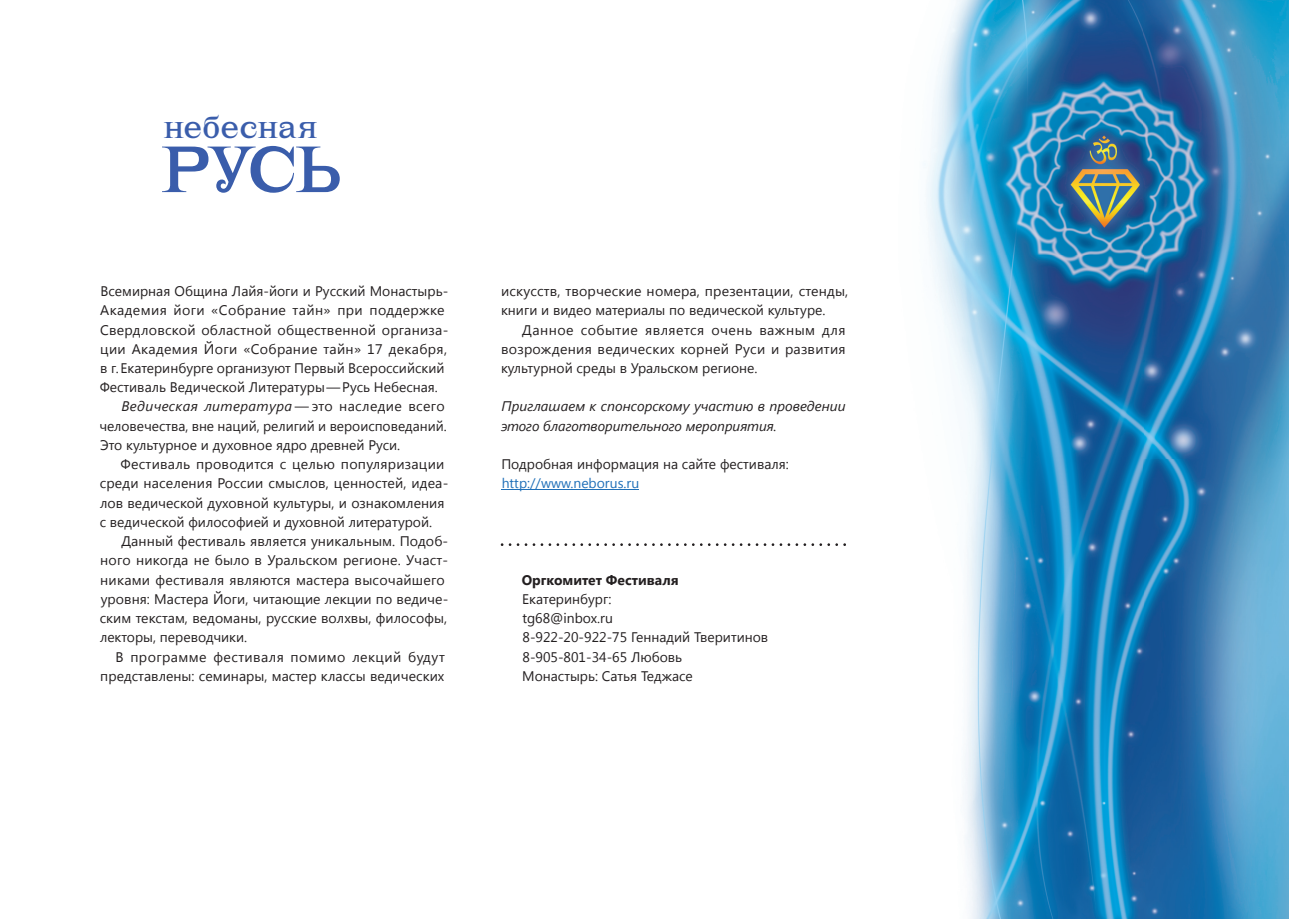
<style>
.page{position:relative;width:1289px;height:919px;background:#fff}
.page>*{position:absolute;margin:0;border:0;box-sizing:border-box;transform-origin:0 0}
.t1{font:64.95px "Lehmann C";color:#3a5dab}
.t2{font:31.95px "Lehmann C";letter-spacing:-.01em;color:#3a5dab}
.t3{font:13.95px/19.2px "Segoe UI";letter-spacing:.005em;color:#231f20}
.t4{font:italic 13.95px/19.2px "Segoe UI";letter-spacing:.005em;color:#231f20}
.t5{font:13.95px "Segoe UI";letter-spacing:.025em;color:#231f20}
.t6{font:italic 13.95px "Segoe UI";letter-spacing:.025em;color:#231f20}
.t7{font:13.95px "Segoe UI";letter-spacing:.03em;color:#231f20}
.t8{font:13.95px "Segoe UI";color:#1f6fb8}
.t9{font:700 13.95px "Segoe UI";color:#231f20}
.s1{font-style:normal}
</style>
<div class="page">
<img style="left:924px;top:0;width:364px;height:918px">
<hr style="left:501px;top:489px;width:138px;height:1px;background:#1f6fb8">
<svg style="left:501px;top:543px;width:345px;height:3px"></svg>
<h2 class="t2" style="left:164px;top:108px;width:155px">небесная</h2>
<h1 class="t1" style="left:161px;top:132px;width:182px">РУСЬ</h1>
<p class="t3" style="left:101px;top:280px;width:349px">Всемирная Община Лайя-йоги и Русский Монастырь-</p>
<p class="t5" style="left:100px;top:300px;width:346px">Академия йоги «Собрание тайн» при поддержке</p>
<p class="t3" style="left:100px;top:319px;width:350px">Свердловской областной общественной организа-</p>
<p class="t3" style="left:100px;top:338px;width:348px">ции Академия Йоги «Собрание тайн» 17 декабря,</p>
<p class="t3" style="left:100px;top:357px;width:346px">в г. Екатеринбурге организуют Первый Всероссийский</p>
<p class="t3" style="left:100px;top:377px;width:339px">Фестиваль Ведической Литературы — Русь Небесная.</p>
<p class="t6" style="left:121px;top:396px;width:325px">Ведическая литература <span class="s1">— это наследие всего</span></p>
<p class="t3" style="left:99px;top:415px;width:349px">человечества, вне наций, религий и вероисповеданий.</p>
<p class="t3" style="left:100px;top:434px;width:301px">Это культурное и духовное ядро древней Руси.</p>
<p class="t3" style="left:121px;top:454px;width:325px">Фестиваль проводится с целью популяризации</p>
<p class="t3" style="left:100px;top:473px;width:350px">среди населения России смыслов, ценностей, идеа-</p>
<p class="t3" style="left:100px;top:492px;width:346px">лов ведической духовной культуры, и ознакомления</p>
<p class="t3" style="left:100px;top:511px;width:334px">с ведической философией и духовной литературой.</p>
<p class="t3" style="left:121px;top:530px;width:328px">Данный фестиваль является уникальным. Подоб-</p>
<p class="t3" style="left:100px;top:550px;width:349px">ного никогда не было в Уральском регионе. Участ-</p>
<p class="t3" style="left:100px;top:569px;width:346px">никами фестиваля являются мастера высочайшего</p>
<p class="t3" style="left:101px;top:588px;width:349px">уровня: Мастера Йоги, читающие лекции по ведиче-</p>
<p class="t3" style="left:100px;top:607px;width:349px">ским текстам, ведоманы, русские волхвы, философы,</p>
<p class="t3" style="left:100px;top:627px;width:149px">лекторы, переводчики.</p>
<p class="t7" style="left:115px;top:646px;width:331px">В программе фестиваля помимо лекций будут</p>
<p class="t3" style="left:100px;top:665px;width:345px">представлены: семинары, мастер классы ведических</p>
<p class="t3" style="left:501px;top:280px;width:349px">искусств, творческие номера, презентации, стенды, книги и видео материалы по ведической культуре.</p>
<p class="t3" style="left:501px;top:319px;width:346px;text-align:justify;text-indent:21px">Данное событие является очень важным для возрождения ведических корней Руси и развития культурной среды в Уральском регионе.</p>
<p class="t4" style="left:501px;top:396px;width:346px">Приглашаем к спонсорскому участию в проведении этого благотворительного мероприятия.</p>
<p class="t3" style="left:501px;top:454px;width:289px">Подробная информация на сайте фестиваля:</p>
<p class="t8" style="left:501px;top:473px;width:139px">http://www.neborus.ru</p>
<p class="t9" style="left:521px;top:569px;width:158px">Оргкомитет Фестиваля</p>
<p class="t3" style="left:522px;top:588px;width:247px">Екатеринбург:<br>tg68@inbox.ru<br>8-922-20-922-75 Геннадий Тверитинов<br>8-905-801-34-65 Любовь<br>Монастырь: Сатья Теджасе</p>
</div>
